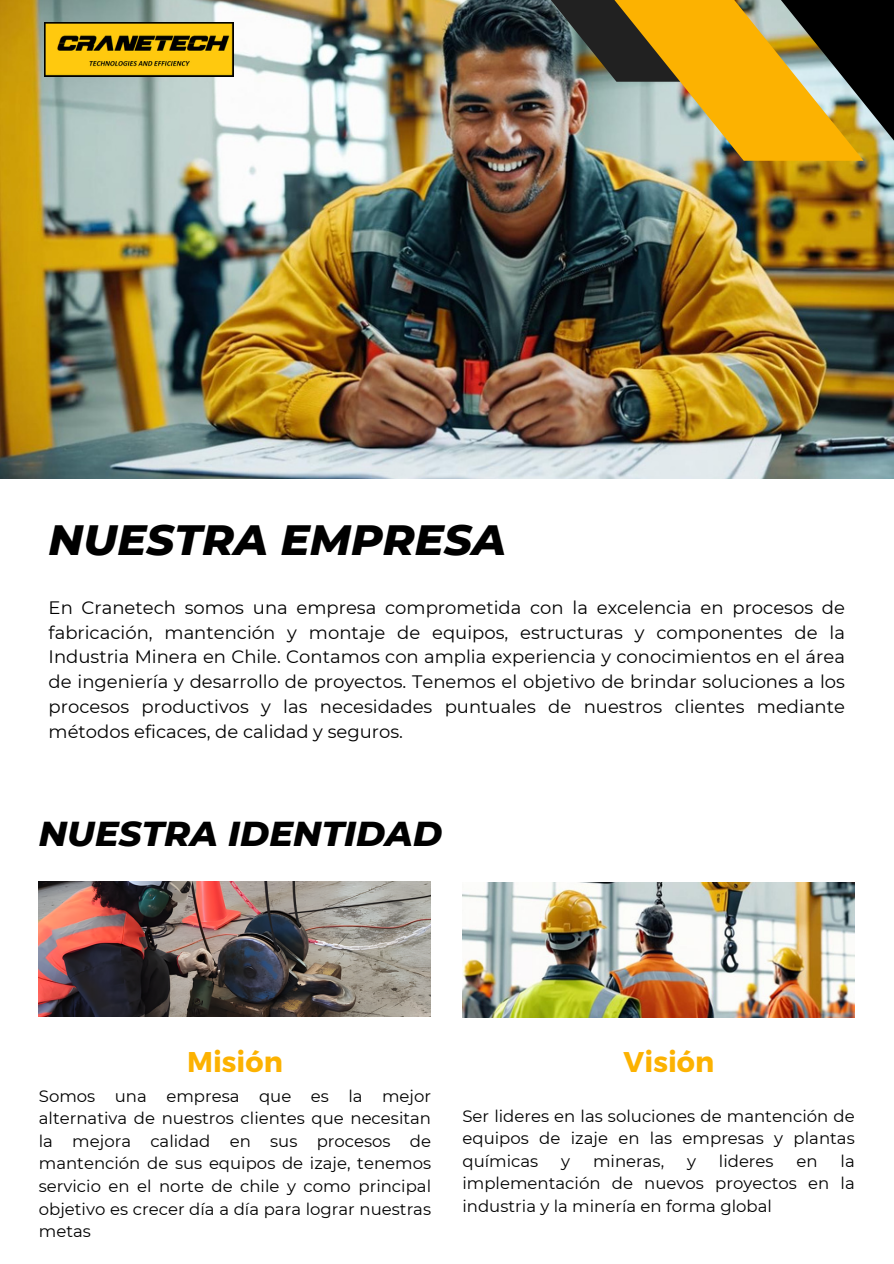
<style>
.page{position:relative;width:894px;height:1264px;background:#fff}
.page>*{position:absolute;margin:0;border:0;box-sizing:border-box;transform-origin:0 0}
.t1{font:italic 800 43.2px "Montserrat";color:#000}
.t2{font:italic 800 35.25px "Montserrat";color:#000}
.t3{font:700 28.5px "Montserrat";color:#fcb201}
.t4{font:18px/24.8px "Montserrat";color:#000;text-align:justify}
.t5{font:16.5px/22.5px "Montserrat";color:#000;text-align:justify}
</style>
<div class="page">
<img style="left:0;top:0;width:893px;height:478px">
<img style="left:536px;top:0;width:357px;height:183px">
<img style="left:39px;top:881px;width:391px;height:135px">
<img style="left:462px;top:882px;width:392px;height:135px">
<img style="left:45px;top:23px;width:189px;height:54px">
<h1 class="t1" style="left:49px;top:512px;width:459px">NUESTRA EMPRESA</h1>
<p class="t4" style="left:49px;top:595px;width:797px">En Cranetech somos una empresa comprometida con la excelencia en procesos de fabricación, mantención y montaje de equipos, estructuras y componentes de la Industria Minera en Chile. Contamos con amplia experiencia y conocimientos en el área de ingeniería y desarrollo de proyectos. Tenemos el objetivo de brindar soluciones a los procesos productivos y las necesidades puntuales de nuestros clientes mediante métodos eficaces, de calidad y seguros.</p>
<h2 class="t2" style="left:39px;top:811px;width:405px">NUESTRA IDENTIDAD</h2>
<p class="t3" style="left:187px;top:1043px;width:97px">Misión</p>
<p class="t3" style="left:623px;top:1043px;width:92px">Visión</p>
<h3 class="t5" style="left:39px;top:1084px;width:393px">Somos una empresa que es la mejor alternativa de nuestros clientes que necesitan la mejora calidad en sus procesos de mantención de sus equipos de izaje, tenemos servicio en el norte de chile y como principal objetivo es crecer día a día para lograr nuestras metas</h3>
<p class="t5" style="left:462px;top:1104px;width:393px">Ser lideres en las soluciones de mantención de equipos de izaje en las empresas y plantas químicas</p>
<p class="t5" style="left:462px;top:1149px;width:393px;text-indent:378px">la implementación de nuevos proyectos en la industria y la minería en forma global</p>
<p class="t5" style="left:561px;top:1149px;width:10px">y</p>
<p class="t5" style="left:593px;top:1149px;width:73px">mineras,</p>
<p class="t5" style="left:686px;top:1149px;width:10px">y</p>
<p class="t5" style="left:718px;top:1149px;width:56px">lideres</p>
<p class="t5" style="left:796px;top:1149px;width:23px">en</p>
</div>
